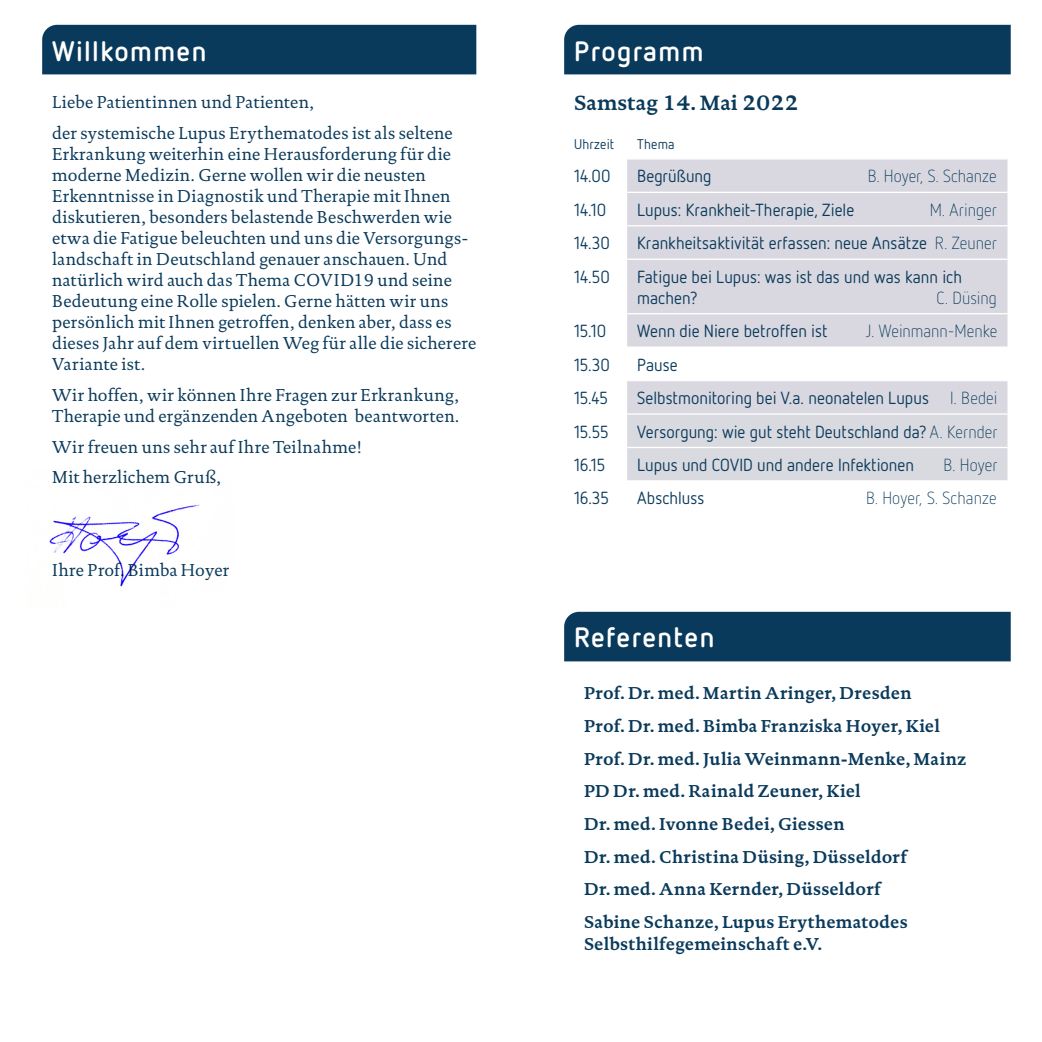
<style>
.page{position:relative;width:1042px;height:1042px;background:#fff}
.page>*{position:absolute;margin:0;border:0;box-sizing:border-box;transform-origin:0 0}
.t1{font:700 28px "Netto OT";letter-spacing:.05em;color:#fff}
.t2{font:700 21px "DTL Documenta TOT";color:#0a3a5b}
.t3{font:17.5px/21px "DTL Documenta TOT";letter-spacing:.015em;color:#0a3a5b}
.t4{font:17.5px/21px "Netto OT";color:#0a3a5b}
.t5{font:700 17.5px/32.7px "DTL Documenta TOT";letter-spacing:.015em;color:#0a3a5b}
.t6{font:300 17.5px "Netto OT";letter-spacing:.005em;color:#0a3a5b}
.t7{font:14px "Netto OT";letter-spacing:.015em;color:#0a3a5b}
.s1{font-weight:300}
</style>
<div class="page">
<div style="left:42px;top:25px;width:434px;height:49px;background:#0a3a5b"></div>
<div style="left:564px;top:25px;width:446px;height:49px;background:#0a3a5b"></div>
<div style="left:564px;top:612px;width:446px;height:49px;background:#0a3a5b"></div>
<svg style="left:627px;top:160px;width:380px;height:253px;background:#dedde4"></svg>
<div style="left:627px;top:415px;width:380px;height:65px;background:#d9d9e0"></div>
<hr style="left:627px;top:192px;width:380px;height:1px;background:#fff">
<hr style="left:627px;top:225px;width:380px;height:1px;background:#fff">
<hr style="left:627px;top:259px;width:380px;height:1px;background:#fff">
<hr style="left:627px;top:313px;width:380px;height:1px;background:#fff">
<hr style="left:627px;top:346px;width:380px;height:2px;background:#fff">
<hr style="left:627px;top:380px;width:380px;height:1px;background:#fff">
<hr style="left:627px;top:447px;width:380px;height:1px;background:#fff">
<img style="left:49px;top:504px;width:151px;height:83px">
<h1 class="t1" style="left:52px;top:33px;width:156px">Willkommen</h1>
<h1 class="t1" style="left:574px;top:33px;width:131px">Programm</h1>
<p class="t3" style="left:52px;top:86px;width:402px;line-height:31px">Liebe Patientinnen und Patienten,<br>der systemische Lupus Erythematodes ist als seltene</p>
<p class="t3" style="left:52px;top:143px;width:426px">Erkrankung weiterhin eine Herausforderung für die moderne Medizin. Gerne wollen wir die neusten Erkenntnisse in Diagnostik und Therapie mit Ihnen diskutieren, besonders belastende Beschwerden wie etwa die Fatigue beleuchten und uns die Versorgungs&shy;landschaft in Deutschland genauer anschauen. Und natürlich wird auch das Thema COVID19 und seine Bedeutung eine Rolle spielen. Gerne hätten wir uns persönlich mit Ihnen getroffen, denken aber, dass es dieses Jahr auf dem virtuellen Weg für alle die sicherere Variante ist.</p>
<p class="t3" style="left:52px;top:384px;width:409px">Wir hoffen, wir können Ihre Fragen zur Erkrankung,<br>Therapie und ergänzenden Angeboten beantworten.</p>
<p class="t3" style="left:52px;top:431px;width:311px;line-height:31px">Wir freuen uns sehr auf Ihre Teilnahme!<br>Mit herzlichem Gruß,</p>
<p class="t3" style="left:52px;top:560px;width:179px">Ihre Prof. Bimba Hoyer</p>
<p class="t2" style="left:574px;top:90px;width:226px">Samstag 14. Mai 2022</p>
<p class="t7" style="left:574px;top:135px;width:42px">Uhrzeit</p>
<p class="t7" style="left:637px;top:135px;width:39px">Thema</p>
<p class="t4" style="left:574px;top:165px;width:38px">14.00</p>
<p class="t4" style="left:637px;top:165px;width:76px">Begrüßung</p>
<p class="t6" style="left:867px;top:166px;width:131px">B. Hoyer, S. Schanze</p>
<p class="t4" style="left:574px;top:199px;width:34px">14.10</p>
<p class="t4" style="left:637px;top:199px;width:219px">Lupus: Krankheit-Therapie, Ziele</p>
<p class="t6" style="left:929px;top:199px;width:69px">M. Aringer</p>
<p class="t4" style="left:574px;top:232px;width:37px">14.30</p>
<p class="t4" style="left:637px;top:232px;width:361px">Krankheitsaktivität erfassen: neue Ansätze <span class="s1">R. Zeuner</span></p>
<p class="t4" style="left:574px;top:266px;width:37px">14.50</p>
<p class="t4" style="left:637px;top:266px;width:326px">Fatigue bei Lupus: was ist das und was kann ich machen?</p>
<p class="t6" style="left:936px;top:287px;width:62px">C. Düsing</p>
<p class="t4" style="left:574px;top:320px;width:34px">15.10</p>
<p class="t4" style="left:637px;top:320px;width:192px">Wenn die Niere betroffen ist</p>
<p class="t6" style="left:865px;top:320px;width:134px">J. Weinmann-Menke</p>
<p class="t4" style="left:574px;top:354px;width:37px">15.30</p>
<p class="t4" style="left:637px;top:354px;width:42px">Pause</p>
<p class="t4" style="left:574px;top:387px;width:35px">15.45</p>
<p class="t4" style="left:637px;top:387px;width:362px">Selbstmonitoring bei V.a. neonatelen Lupus <span class="s1">I. Bedei</span></p>
<p class="t4" style="left:574px;top:420px;width:36px">15.55</p>
<p class="t4" style="left:637px;top:420px;width:362px">Versorgung: wie gut steht Deutschland da? <span class="s1">A. Kernder</span></p>
<p class="t4" style="left:574px;top:454px;width:33px">16.15</p>
<p class="t4" style="left:637px;top:454px;width:279px">Lupus und COVID und andere Infektionen</p>
<p class="t6" style="left:943px;top:454px;width:56px">B. Hoyer</p>
<p class="t4" style="left:574px;top:487px;width:36px">16.35</p>
<p class="t4" style="left:637px;top:487px;width:69px">Abschluss</p>
<p class="t6" style="left:866px;top:488px;width:132px">B. Hoyer, S. Schanze</p>
<h1 class="t1" style="left:574px;top:620px;width:142px">Referenten</h1>
<p class="t5" style="left:584px;top:677px;width:384px">Prof. Dr. med. Martin Aringer, Dresden<br>Prof. Dr. med. Bimba Franziska Hoyer, Kiel Prof. Dr. med. Julia Weinmann-Menke, Mainz PD Dr. med. Rainald Zeuner, Kiel<br>Dr. med. Ivonne Bedei, Giessen<br>Dr. med. Christina Düsing, Düsseldorf<br>Dr. med. Anna Kernder, Düsseldorf<br>Sabine Schanze, Lupus Erythematodes</p>
<p class="t5" style="left:584px;top:927px;width:239px">Selbsthilfegemeinschaft e.V.</p>
</div>
